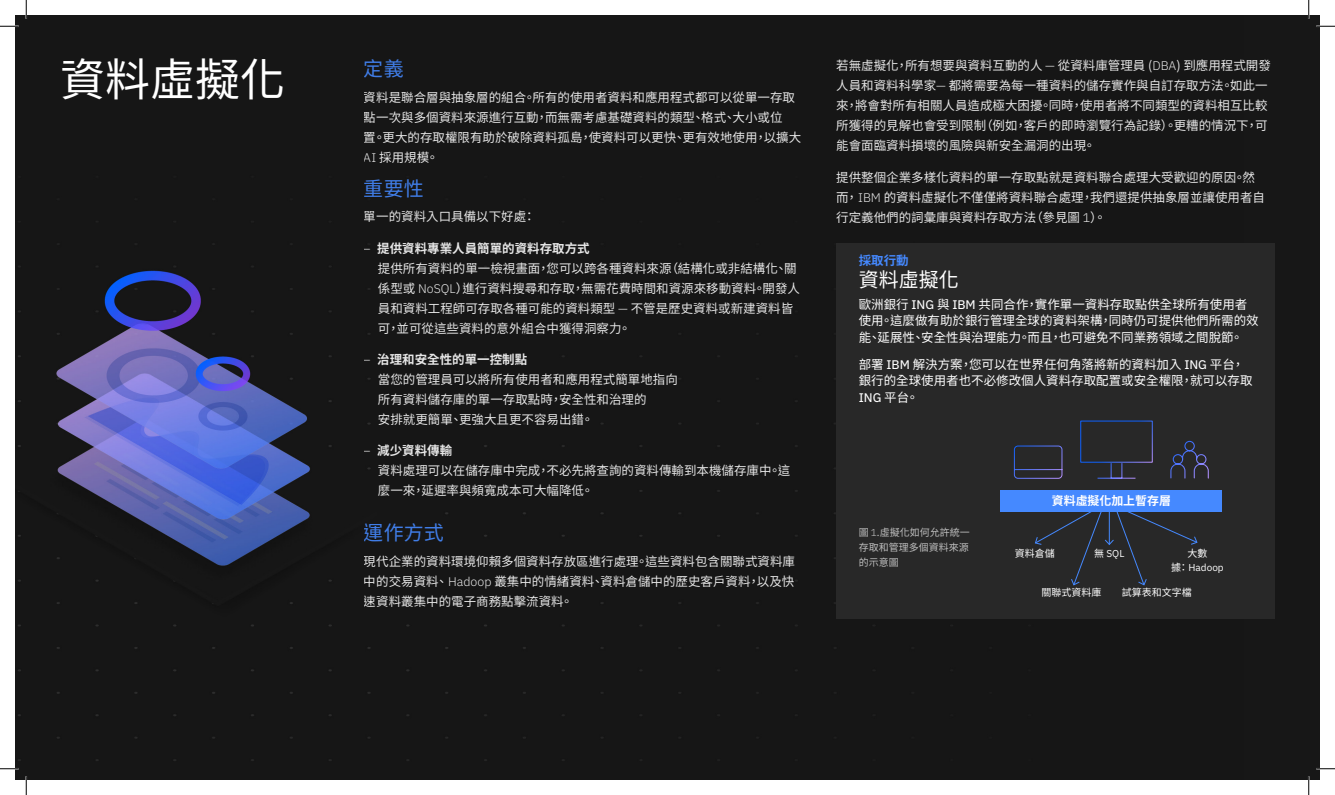
<style>
.page{position:relative;width:1335px;height:795px;background:#fff}
.page>*{position:absolute;margin:0;border:0;box-sizing:border-box;transform-origin:0 0}
.t1{font:45px "Noto Sans CJ Ktc";color:#fff}
.t2{font:20px "Noto Sans CJ Ktc";color:#4589ff}
.t3{font:20px "Noto Sans CJ Ktc";color:#fff}
.t4{font:12.5px/20px "Noto Sans CJ Ktc";color:#fff}
.t5{font:12.5px "IBM Plex Sans Text";color:#fff}
.t6{font:700 12.5px "Noto Sans CJ Ktc";color:#4589ff}
.t7{font:700 11.88px "Noto Sans CJ Ktc";color:#fff}
.t8{font:10px/15px "Noto Sans CJ Ktc";color:#bebebe;text-align:justify}
.t9{font:10px "Noto Sans CJ Ktc";color:#fff}
.t10{font:10px "IBM Plex Sans";color:#fff}
.s1{font-family:"IBM Plex Sans";font-weight:300}
.s2{font-weight:700}
.s3{font-family:"IBM Plex Sans Text"}
.s4{font-family:"Noto Sans CJ Ktc"}
</style>
<div class="page">
<div style="left:15px;top:15px;width:1305px;height:765px;background:#171717"></div>
<img style="left:18px;top:243px;width:1225px;height:518px">
<div style="left:836px;top:244px;width:439px;height:375px;background:#282828"></div>
<div style="left:1001px;top:490px;width:221px;height:22px;background:#4589ff"></div>
<svg style="left:1170px;top:440px;width:39px;height:39px"></svg>
<svg style="left:1080px;top:420px;width:73px;height:59px"></svg>
<svg style="left:1013px;top:445px;width:50px;height:34px"></svg>
<svg style="left:1035px;top:512px;width:163px;height:74px"></svg>
<svg style="left:0;top:25px;width:19px;height:2px"></svg>
<svg style="left:1316px;top:25px;width:19px;height:2px"></svg>
<svg style="left:0;top:768px;width:19px;height:2px"></svg>
<svg style="left:1316px;top:768px;width:19px;height:2px"></svg>
<svg style="left:25px;top:0;width:2px;height:19px"></svg>
<svg style="left:25px;top:776px;width:2px;height:19px"></svg>
<svg style="left:1308px;top:0;width:2px;height:19px"></svg>
<svg style="left:1308px;top:776px;width:2px;height:19px"></svg>
<h1 class="t1" style="left:60px;top:54px;width:227px">資料虛擬化</h1>
<h2 class="t2" style="left:364px;top:58px;width:41px">定義</h2>
<p class="t4" style="left:364px;top:88px;width:439px">資料是聯合層與抽象層的組合。所有的使用者資料和應用程式都可以從單一存取點一次與多個資料來源進行互動，而無需考慮基礎資料的類型、格式、大小或位<br>置。更大的存取權限有助於破除資料孤島，使資料可以更快、更有效地使用，以擴大<span class="s1">AI</span> 採用規模。</p>
<h2 class="t2" style="left:364px;top:177px;width:61px">重要性</h2>
<p class="t4" style="left:364px;top:207px;width:173px">單一的資料入口具備以下好處：</p>
<p class="t4" style="left:378px;top:238px;width:424px;text-indent:-14px"><span class="s1">–</span> <span class="s2">提供資料專業人員簡單的資料存取方式<br></span>提供所有資料的單一檢視畫面，您可以跨各種資料來源（結構化或非結構化、關係型或 <span class="s1">NoSQL</span>）進行資料搜尋和存取，無需花費時間和資源來移動資料。開發人員和資料工程師可存取各種可能的資料類型 <span class="s1">—</span> 不管是歷史資料或新建資料皆可，並可從這些資料的意外組合中獲得洞察力。</p>
<p class="t4" style="left:378px;top:350px;width:301px;text-indent:-14px"><span class="s1">–</span> <span class="s2">治理和安全性的單一控制點<br></span>當您的管理員可以將所有使用者和應用程式簡單地指向所有資料儲存庫的單一存取點時，安全性和治理的<br>安排就更簡單、更強大且更不容易出錯。</p>
<p class="t4" style="left:378px;top:441px;width:414px;text-indent:-14px"><span class="s1">–</span> <span class="s2">減少資料傳輸<br></span>資料處理可以在儲存庫中完成，不必先將查詢的資料傳輸到本機儲存庫中。這麼一來，延遲率與頻寬成本可大幅降低。</p>
<h2 class="t2" style="left:364px;top:522px;width:81px">運作方式</h2>
<p class="t4" style="left:364px;top:551px;width:433px;text-align:justify">現代企業的資料環境仰賴多個資料存放區進行處理。這些資料包含關聯式資料庫中的交易資料、<span class="s1">Hadoop</span> 叢集中的情緒資料、資料倉儲中的歷史客戶資料，以及快速資料叢集中的電子商務點擊流資料。</p>
<p class="t4" style="left:836px;top:56px;width:436px">若無虛擬化，所有想要與資料互動的人 <span class="s1">—</span> 從資料庫管理員 (<span class="s1">DBA</span>) 到應用程式開發人員和資料科學家<span class="s1">—</span> 都將需要為每一種資料的儲存實作與自訂存取方法。如此一來，將會對所有相關人員造成極大困擾。同時，使用者將不同類型的資料相互比較所獲得的見解也會受到限制（例如，客戶的即時瀏覽行為記錄）。更糟的情況下，可能會面臨資料損壞的風險與新安全漏洞的出現。</p>
<p class="t4" style="left:836px;top:167px;width:430px">提供整個企業多樣化資料的單一存取點就是資料聯合處理大受歡迎的原因。然而，<span class="s1">IBM</span> 的資料虛擬化不僅僅將資料聯合處理，我們還提供抽象層並讓使用者自行定義他們的詞彙庫與資料存取方法（參見圖 <span class="s1">1</span>）。</p>
<p class="t6" style="left:859px;top:253px;width:51px">採取行動</p>
<h2 class="t3" style="left:859px;top:269px;width:101px">資料虛擬化</h2>
<p class="t4" style="left:859px;top:297px;width:401px;line-height:16.2px">歐洲銀行 <span class="s3">ING</span> 與 <span class="s3">IBM</span> 共同合作，實作單一資料存取點供全球所有使用者使用。這麼做有助於銀行管理全球的資料架構，同時仍可提供他們所需的效能、延展性、安全性與治理能力。而且，也可避免不同業務領域之間脫節。</p>
<p class="t4" style="left:859px;top:357px;width:395px;line-height:16.2px">部署 <span class="s3">IBM</span> 解決方案，您可以在世界任何角落將新的資料加入 <span class="s3">ING</span> 平台，銀行的全球使用者也不必修改個人資料存取配置或安全權限，就可以存取</p>
<p class="t5" style="left:859px;top:388px;width:61px">ING <span class="s4">平台。</span></p>
<p class="t8" style="left:859px;top:525px;width:113px">圖 <span class="s1">1</span>.虛擬化如何允許統一存取和管理多個資料來源的示意圖</p>
<p class="t7" style="left:1052px;top:494px;width:121px">資料虛擬化加上暫存層</p>
<p class="t9" style="left:1015px;top:548px;width:41px">資料倉儲</p>
<p class="t9" style="left:1042px;top:586px;width:61px">關聯式資料庫</p>
<p class="t10" style="left:1094px;top:546px;width:32px"><span class="s4">無</span> SQL</p>
<p class="t9" style="left:1187px;top:548px;width:21px">大數</p>
<p class="t10" style="left:1171px;top:560px;width:54px"><span class="s4">據：</span>Hadoop</p>
<p class="t9" style="left:1122px;top:586px;width:71px">試算表和文字檔</p>
</div>
